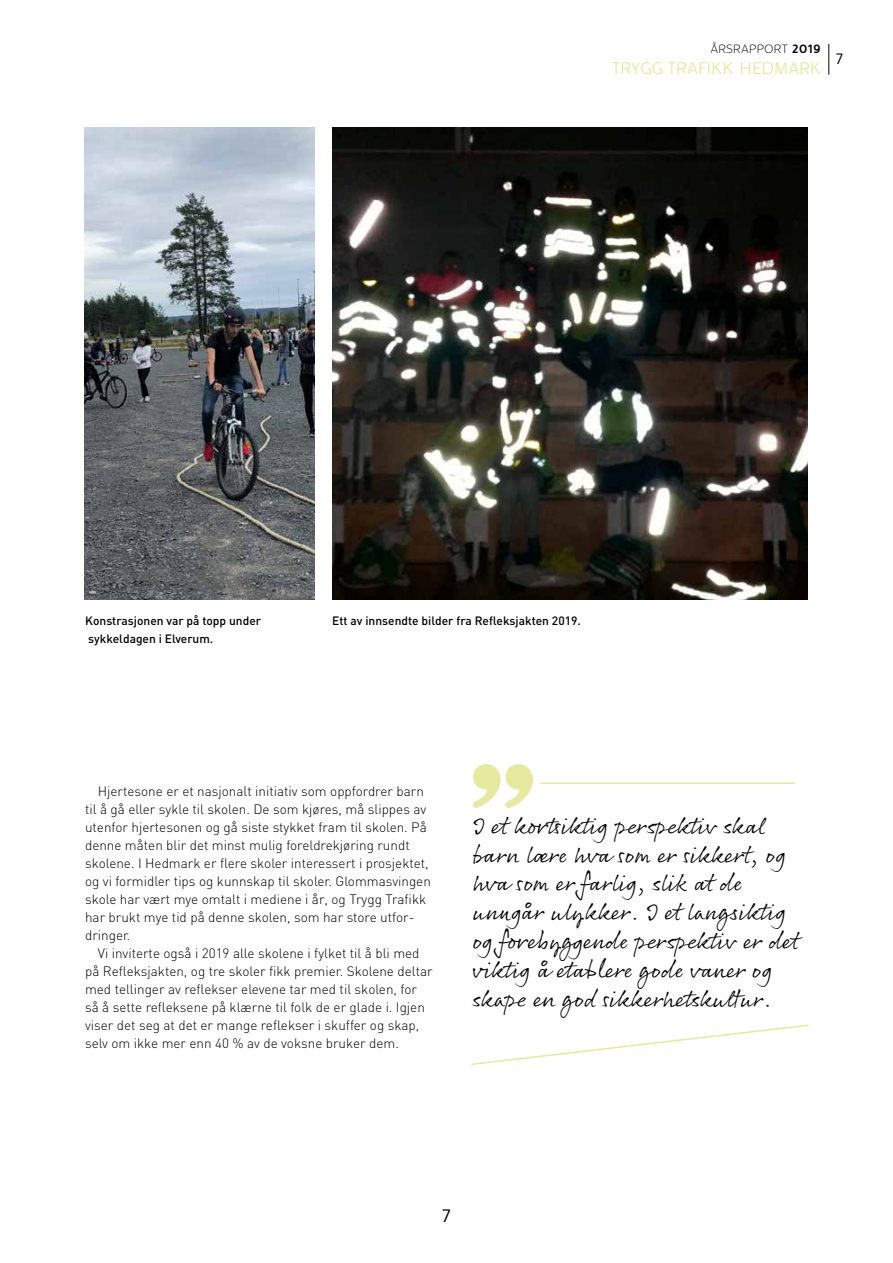
<style>
.page{position:relative;width:893px;height:1263px;background:#fff}
.page>*{position:absolute;margin:0;border:0;box-sizing:border-box;transform-origin:0 0}
.t1{font:24px/28.8px "Rollerscript Smooth";letter-spacing:.01em;color:#000}
.t2{font:18px "Oblik";color:#000}
.t3{font:300 16.5px "Oblik";letter-spacing:.05em;color:#dbe16f}
.t4{font:15px "Oblik";color:#000}
.t5{font:300 13.5px/18px "DIN";color:#000}
.t6{font:500 12px/18px "DIN";color:#000}
.t7{font:300 12px "Oblik";letter-spacing:.05em;color:#000}
.s1{font-weight:700}
</style>
<div class="page">
<hr style="left:828px;top:44px;width:1px;height:30px;background:#000">
<img style="left:85px;top:128px;width:229px;height:472px">
<img style="left:332px;top:128px;width:476px;height:472px">
<svg style="left:473px;top:764px;width:60px;height:44px"></svg>
<svg style="left:471px;top:1024px;width:338px;height:41px"></svg>
<hr style="left:540px;top:782px;width:255px;height:2px;background:#e6e99f">
<p class="t7" style="left:711px;top:42px;width:111px">ÅRSRAPPORT <span class="s1">2019</span></p>
<p class="t3" style="left:612px;top:59px;width:210px">TRYGG TRAFIKK HEDMARK</p>
<p class="t4" style="left:836px;top:50px;width:8px">7</p>
<p class="t6" style="left:85px;top:611px;width:177px">Konstrasjonen var på topp under sykkeldagen i Elverum.</p>
<p class="t6" style="left:332px;top:611px;width:250px">Ett av innsendte bilder fra Refleksjakten 2019.</p>
<p class="t5" style="left:85px;top:782px;width:347px;text-indent:13px">Hjertesone er et nasjonalt initiativ som oppfordrer barn til å gå eller sykle til skolen. De som kjøres, må slippes av utenfor hjertesonen og gå siste stykket fram til skolen. På denne måten blir det minst mulig foreldrekjøring rundt skolene. I Hedmark er flere skoler interessert i prosjektet, og vi formidler tips og kunnskap til skoler. Glommasvingen skole har vært mye omtalt i mediene i år, og Trygg Trafikk har brukt mye tid på denne skolen, som har store utfor&shy;dringer.</p>
<p class="t5" style="left:85px;top:944px;width:349px;text-indent:13px">Vi inviterte også i 2019 alle skolene i fylket til å bli med på Refleksjakten, og tre skoler fikk premier. Skolene deltar med tellinger av reflekser elevene tar med til skolen, for så å sette refleksene på klærne til folk de er glade i. Igjen viser det seg at det er mange reflekser i skuffer og skap, selv om ikke mer enn 40 % av de voksne bruker dem.</p>
<h1 class="t1" style="left:473px;top:810px;width:327px">I et kortsiktig perspektiv skal barn lære hva som er sikkert, og hva som er farlig, slik at de unngår ulykker. I et langsiktig og forebyggende perspektiv er det viktig å etablere gode vaner og skape en god sikkerhetskultur.</h1>
<h2 class="t2" style="left:443px;top:1205px;width:9px">7</h2>
</div>
